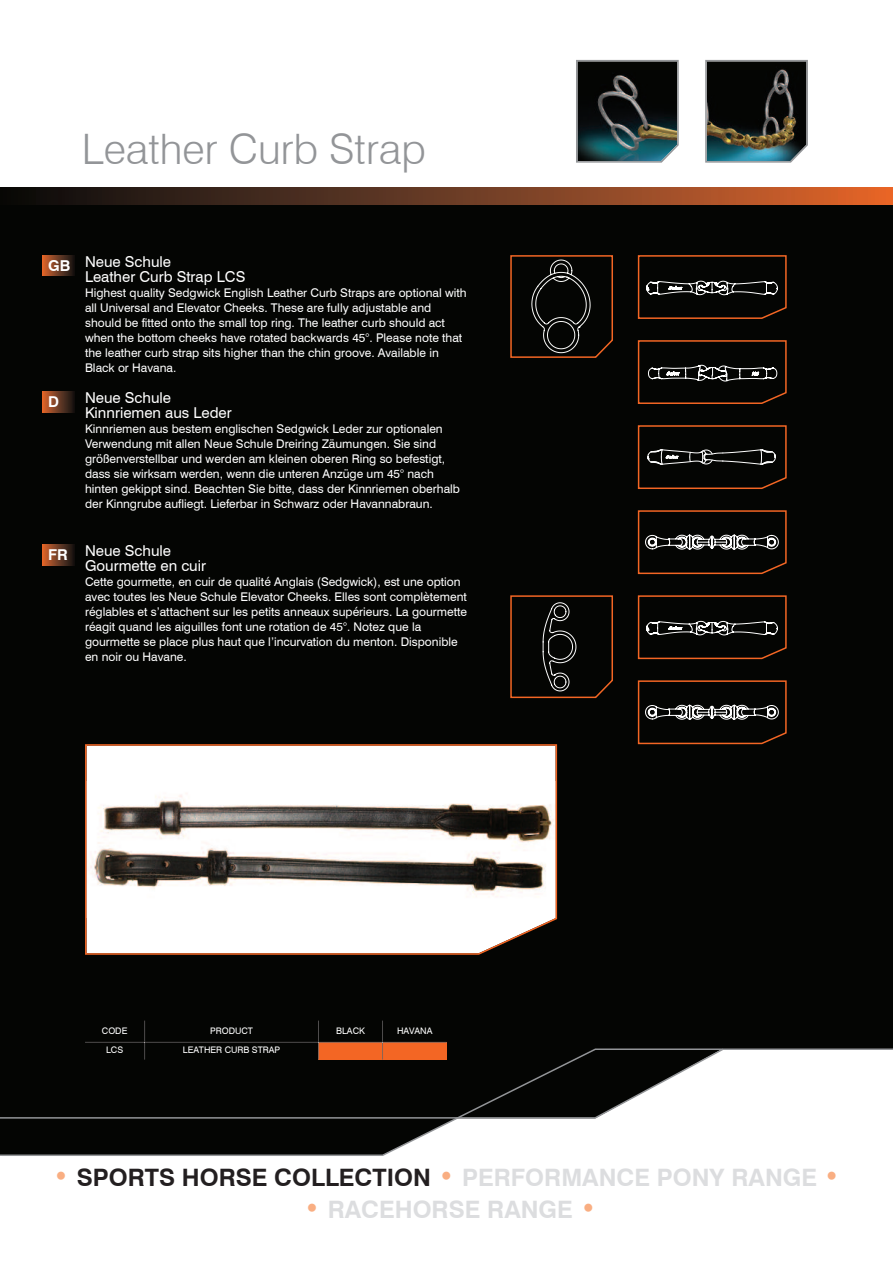
<style>
.page{position:relative;width:893px;height:1263px;background:#fff}
.page>*{position:absolute;margin:0;border:0;box-sizing:border-box;transform-origin:0 0}
.t1{font:300 42px "Swiss 721 BT";color:#939598}
.t2{font:700 24px "Swiss 721 BT";color:#231f20}
.t3{font:700 24px "Swiss 721 BT";color:#dcdddf}
.t4{font:15px/15px "Swiss 721 BT";color:#fff}
.t5{font:700 15px "Swiss 721 BT";color:#fff}
.t6{font:12px/15px "Swiss 721 BT";color:#fff}
.t7{font:9px "Swiss 721 BT";color:#fff}
.s1{font-weight:700}
.s2{font-size:27px;color:#f9ae82}
.s3{color:#dcdddf}
</style>
<div class="page">
<div style="left:0;top:187px;width:893px;height:1062px;background:#040503"></div>
<div style="left:2px;top:1157px;width:891px;height:92px;background:#fff"></div>
<svg style="left:0;top:1048px;width:893px;height:109px"></svg>
<div style="left:0;top:187px;width:893px;height:17px;background:linear-gradient(to right,#020d12,#dc6730)"></div>
<img style="left:576px;top:60px;width:103px;height:103px">
<img style="left:705px;top:60px;width:103px;height:103px">
<svg style="left:43px;top:255px;width:31px;height:21px"></svg>
<hr style="left:0;top:1156px;width:2px;height:107px;background:#fff">
<svg style="left:510px;top:255px;width:103px;height:103px"></svg>
<svg style="left:43px;top:391px;width:31px;height:21px"></svg>
<svg style="left:43px;top:544px;width:31px;height:21px"></svg>
<svg style="left:510px;top:595px;width:103px;height:103px"></svg>
<div style="left:318px;top:1042px;width:65px;height:17px;background:#f36624"></div>
<div style="left:383px;top:1042px;width:63px;height:17px;background:#f36624"></div>
<hr style="left:85px;top:1042px;width:59px;height:1px;background:#676464">
<hr style="left:145px;top:1042px;width:173px;height:1px;background:#676464">
<hr style="left:383px;top:1042px;width:63px;height:1px;background:#676464">
<hr style="left:319px;top:1042px;width:63px;height:1px;background:#676464">
<svg style="left:144px;top:1020px;width:1px;height:39px"></svg>
<svg style="left:318px;top:1020px;width:1px;height:39px"></svg>
<svg style="left:382px;top:1020px;width:1px;height:39px"></svg>
<svg style="left:85px;top:744px;width:472px;height:211px;background:#d1cbc8"></svg>
<svg style="left:638px;top:255px;width:149px;height:64px"></svg>
<svg style="left:638px;top:340px;width:149px;height:64px"></svg>
<svg style="left:638px;top:425px;width:149px;height:64px"></svg>
<svg style="left:638px;top:510px;width:149px;height:64px"></svg>
<svg style="left:638px;top:595px;width:149px;height:64px"></svg>
<svg style="left:638px;top:680px;width:149px;height:64px"></svg>
<h1 class="t1" style="left:82px;top:124px;width:345px">Leather Curb Strap</h1>
<p class="t4" style="left:85px;top:254px;width:162px;text-indent:-37px"><span class="s1">GB</span> Neue Schule<br>Leather Curb Strap LCS</p>
<p class="t6" style="left:85px;top:285px;width:383px">Highest quality Sedgwick English Leather Curb Straps are optional with all Universal and Elevator Cheeks. These are fully adjustable and should be fitted onto the small top ring. The leather curb should act when the bottom cheeks have rotated backwards 45°. Please note that the leather curb strap sits higher than the chin groove. Available in Black or Havana.</p>
<p class="t5" style="left:48px;top:392px;width:12px">D</p>
<p class="t4" style="left:85px;top:390px;width:148px">Neue Schule<br>Kinnriemen aus Leder</p>
<p class="t6" style="left:85px;top:421px;width:376px">Kinnriemen aus bestem englischen Sedgwick Leder zur optionalen Verwendung mit allen Neue Schule Dreiring Zäumungen. Sie sind größenverstellbar und werden am kleinen oberen Ring so befestigt, dass sie wirksam werden, wenn die unteren Anzüge um 45° nach hinten gekippt sind. Beachten Sie bitte, dass der Kinnriemen oberhalb der Kinngrube aufliegt. Lieferbar in Schwarz oder Havannabraun.</p>
<p class="t4" style="left:85px;top:543px;width:123px;text-indent:-37px"><span class="s1">FR</span> Neue Schule<br>Gourmette en cuir</p>
<p class="t6" style="left:85px;top:574px;width:384px">Cette gourmette, en cuir de qualité Anglais (Sedgwick), est une option avec toutes les Neue Schule Elevator Cheeks. Elles sont complètement réglables et s’attachent sur les petits anneaux supérieurs. La gourmette réagit quand les aiguilles font une rotation de 45°. Notez que la gourmette se place plus haut que l’incurvation du menton. Disponible en noir ou Havane.</p>
<p class="t7" style="left:102px;top:1025px;width:27px">CODE</p>
<p class="t7" style="left:210px;top:1025px;width:44px">PRODUCT</p>
<p class="t7" style="left:336px;top:1025px;width:30px">BLACK</p>
<p class="t7" style="left:397px;top:1025px;width:37px">HAVANA</p>
<p class="t7" style="left:106px;top:1045px;width:19px">LCS</p>
<p class="t7" style="left:183px;top:1045px;width:99px">LEATHER CURB STRAP</p>
<h2 class="t2" style="left:53px;top:1162px;width:788px"><span class="s2">•</span> SPORTS HORSE COLLECTION <span class="s2">•</span> <span class="s3">PERFORMANCE PONY RANGE</span> <span class="s2">•</span></h2>
<h2 class="t3" style="left:304px;top:1195px;width:294px"><span class="s2">•</span> RACEHORSE RANGE <span class="s2">•</span></h2>
</div>
